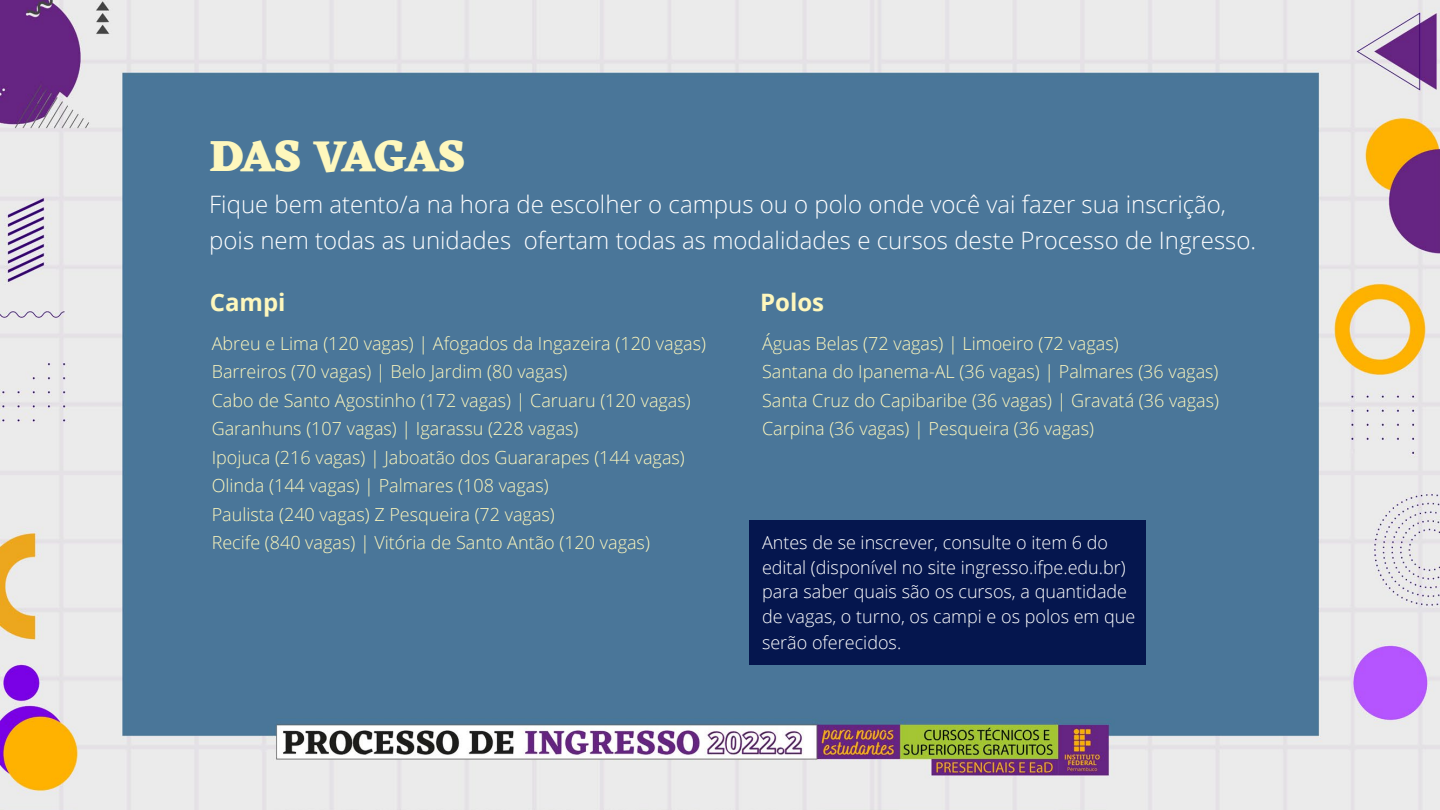
<style>
.page{position:relative;width:1440px;height:810px;background:#fff}
.page>*{position:absolute;margin:0;border:0;box-sizing:border-box;transform-origin:0 0}
.t1{font:800 45px "Eczar";letter-spacing:-.03em;color:#fef7bd}
.t2{font:300 24px/36px "Open Sans";color:#fff}
.t3{font:700 24px "Open Sans";color:#fef7bd}
.t4{font:300 18px/28.5px "Open Sans";color:#fef7bd}
.t5{font:300 18px/25px "Open Sans";color:#fff}
</style>
<div class="page">
<img style="left:0;top:0;width:1440px;height:810px">
<div style="left:749px;top:520px;width:397px;height:145px;background:#05164e"></div>
<h1 class="t1" style="left:209px;top:129px;width:258px">DAS VAGAS</h1>
<h2 class="t2" style="left:209px;top:186px;width:1048px">Fique bem atento/a na hora de escolher o campus ou o polo onde você vai fazer sua inscrição, pois nem todas as unidades ofertam todas as modalidades e cursos deste Processo de Ingresso.</h2>
<h2 class="t3" style="left:210px;top:285px;width:77px">Campi</h2>
<h2 class="t3" style="left:760px;top:286px;width:66px">Polos</h2>
<p class="t4" style="left:212px;top:329px;width:496px">Abreu e Lima (120 vagas) | Afogados da Ingazeira (120 vagas)<br>Barreiros (70 vagas) | Belo Jardim (80 vagas)<br>Cabo de Santo Agostinho (172 vagas) | Caruaru (120 vagas)<br>Garanhuns (107 vagas) | Igarassu (228 vagas)<br>Ipojuca (216 vagas) | Jaboatão dos Guararapes (144 vagas)<br>Olinda (144 vagas) | Palmares (108 vagas)<br>Paulista (240 vagas) Z Pesqueira (72 vagas)<br>Recife (840 vagas) | Vitória de Santo Antão (120 vagas)</p>
<p class="t4" style="left:762px;top:329px;width:459px">Águas Belas (72 vagas) | Limoeiro (72 vagas)<br>Santana do Ipanema-AL (36 vagas) | Palmares (36 vagas)<br>Santa Cruz do Capibaribe (36 vagas) | Gravatá (36 vagas)<br>Carpina (36 vagas) | Pesqueira (36 vagas)</p>
<p class="t5" style="left:762px;top:529px;width:375px">Antes de se inscrever, consulte o item 6 do edital (disponível no site ingresso.ifpe.edu.br) para saber quais são os cursos, a quantidade de vagas, o turno, os campi e os polos em que serão oferecidos.</p>
</div>
